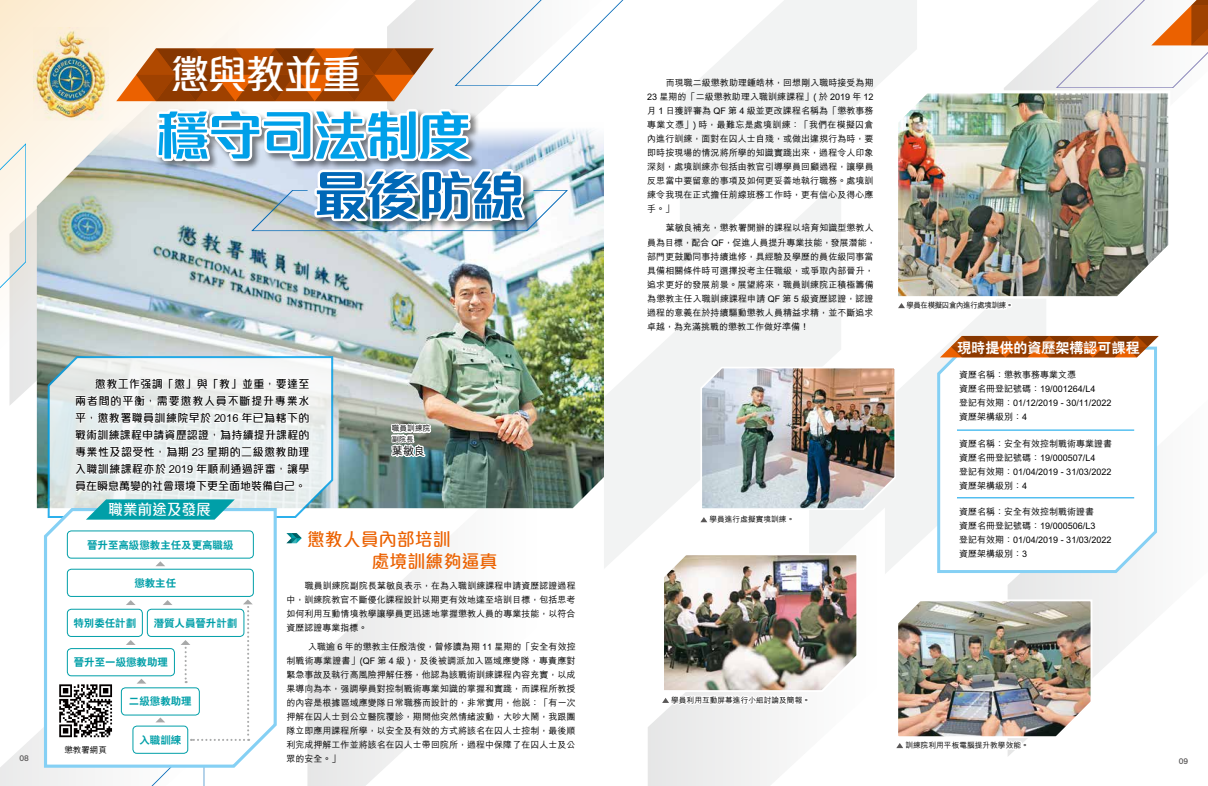
<style>
.page{position:relative;width:1208px;height:786px;background:#fff}
.page>*{position:absolute;margin:0;border:0;box-sizing:border-box;transform-origin:0 0}
.t1{font:700 53.7px "M Finance HK";letter-spacing:-.025em;color:#00a0e9}
.t2{font:700 53.7px "M Finance HK";color:#0068b7}
.t3{font:500 39.9px "M Elle HK";letter-spacing:-.05em;color:#fff}
.t4{font:500 18px/22.3px "M Elle HK";color:#eb6100}
.t5{font:500 15px "M Elle HK";letter-spacing:-.02em;color:#fff}
.t6{font:800 14px "C Hei 2 HK";color:#fff}
.t7{font:500 11.1px "M Hei HK";color:#000}
.t8{font:500 11px/17px "M Elle HK";color:#000;text-align:justify}
.t9{font:800 10.4px "C Hei 2 HK";color:#009fa8}
.t10{font:500 9px/14px "M Hei HK";letter-spacing:.005em;color:#000}
.t11{font:500 8.5px "M Hei HK";color:#000}
.t12{font:8px "Calvert MT Std";color:#595757}
.t13{font:500 7.7px "M Hei HK";color:#000}
.t14{font:500 7.7px "M Hei HK";letter-spacing:-.05em;color:#000}
.t15{font:500 7.3px "M Hei HK";color:#000}
</style>
<div class="page">
<img style="left:0;top:0;width:1208px;height:785px">
<h2 class="t3" style="left:170px;top:54px;width:193px">懲與教並重</h2>
<h1 class="t1" style="left:156px;top:108px;width:317px">穩守司法制度</h1>
<h1 class="t2" style="left:314px;top:168px;width:212px">最後防線</h1>
<p class="t8" style="left:75px;top:375px;width:236px;text-indent:20px">懲教工作强調「懲」與「教」並重，要達至兩者間的平衡，需要懲教人員不斷提升專業水平，懲教署職員訓練院早於 2016 年已為轄下的戰術訓練課程申請資歷認證，為持續提升課程的專業性及認受性，為期 23 星期的二級懲教助理入職訓練課程亦於 2019 年順利通過評審，讓學員在瞬息萬變的社會環境下更全面地裝備自己。</p>
<p class="t13" style="left:392px;top:423px;width:40px">職員訓練院</p>
<p class="t15" style="left:392px;top:433px;width:23px">副院長</p>
<p class="t7" style="left:392px;top:442px;width:35px">葉敏良</p>
<p class="t10" style="left:647px;top:74px;width:228px;text-align:justify;text-indent:18px">而現職二級懲教助理鍾皓林，回想剛入職時接受為期23 星期的「二級懲教助理入職訓練課程」( 於 2019 年 12月 1 日獲評審為 QF 第 4 級並更改課程名稱為「懲教事務專業文憑」) 時，最難忘是處境訓練：「我們在模擬囚倉內進行訓練，面對在囚人士自殘，或做出違規行為時，要即時按現場的情況將所學的知識實踐出來，過程令人印象深刻，處境訓練亦包括由教官引導學員回顧過程，讓學員反思當中要留意的事項及如何更妥善地執行職務。處境訓練令我現在正式擔任前線班務工作時，更有信心及得心應手。」</p>
<p class="t10" style="left:647px;top:220px;width:230px;text-indent:18px">葉敏良補充，懲教署開辦的課程以培育知識型懲教人員為目標，配合 QF，促進人員提升專業技能，發展潛能，部門更鼓勵同事持續進修，具經驗及學歷的員佐級同事當具備相關條件時可選擇投考主任職級，或爭取內部晉升，追求更好的發展前景。展望將來，職員訓練院正積極籌備為懲教主任入職訓練課程申請 QF 第 5 級資歷認證，認證過程的意義在於持續驅動懲教人員精益求精，並不斷追求卓越，為充滿挑戰的懲教工作做好準備！</p>
<p class="t14" style="left:906px;top:300px;width:109px">學員在模擬囚倉內進行處境訓練。</p>
<h3 class="t6" style="left:957px;top:340px;width:183px">現時提供的資歷架構認可課程</h3>
<p class="t10" style="left:959px;top:367px;width:154px">資歷名稱：懲教事務專業文憑<br>資歷名冊登記號碼：19/001264/L4<br>登記有效期：01/12/2019 - 30/11/2022資歷架構級別：4</p>
<p class="t10" style="left:959px;top:435px;width:154px">資歷名稱：安全有效控制戰術專業證書資歷名冊登記號碼：19/000507/L4<br>登記有效期：01/04/2019 - 31/03/2022資歷架構級別：4</p>
<h3 class="t5" style="left:108px;top:502px;width:104px">職業前途及發展</h3>
<p class="t10" style="left:959px;top:503px;width:154px">資歷名稱：安全有效控制戰術證書<br>資歷名冊登記號碼：19/000506/L3<br>登記有效期：01/04/2019 - 31/03/2022資歷架構級別：3</p>
<p class="t13" style="left:709px;top:513px;width:86px">學員進行虛擬實境訓練。</p>
<h3 class="t4" style="left:371px;top:527px;width:127px;text-indent:-65px">懲教人員內部培訓<br>處境訓練夠逼真</h3>
<p class="t10" style="left:286px;top:577px;width:291px;text-align:justify;text-indent:18px">職員訓練院副院長葉敏良表示，在為入職訓練課程申請資歷認證過程中，訓練院教官不斷優化課程設計以期更有效地達至培訓目標，包括思考如何利用互動情境教學讓學員更迅速地掌握懲教人員的專業技能，以符合資歷認證專業指標。</p>
<p class="t10" style="left:286px;top:639px;width:291px;text-align:justify;text-indent:22px">入職逾 6 年的懲教主任殷浩俊，曾修讀為期 11 星期的「安全有效控制戰術專業證書」(QF 第 4 級 )，及後被調派加入區域應變隊，專責應對緊急事故及執行高風險押解任務，他認為該戰術訓練課程內容充實，以成果導向為本，强調學員對控制戰術專業知識的掌握和實踐，而課程所教授的內容是根據區域應變隊日常職務而設計的，非常實用，他說：「有一次押解在囚人士到公立醫院覆診，期間他突然情緒波動，大吵大鬧，我跟團隊立即應用課程所學，以安全及有效的方式將該名在囚人士控制，最後順利完成押解工作並將該名在囚人士帶回院所，過程中保障了在囚人士及公眾的安全。」</p>
<p class="t9" style="left:87px;top:539px;width:148px">晉升至高級懲教主任及更高職級</p>
<p class="t9" style="left:134px;top:577px;width:43px">懲教主任</p>
<p class="t9" style="left:73px;top:617px;width:64px">特別委任計劃</p>
<p class="t9" style="left:154px;top:618px;width:85px">潛質人員晉升計劃</p>
<p class="t9" style="left:74px;top:656px;width:96px">晉升至一級懲教助理</p>
<p class="t13" style="left:671px;top:694px;width:140px">學員利用互動屏幕進行小組討論及簡報。</p>
<p class="t9" style="left:129px;top:696px;width:64px">二級懲教助理</p>
<p class="t9" style="left:139px;top:734px;width:43px">入職訓練</p>
<p class="t13" style="left:905px;top:739px;width:125px">訓練院利用平板電腦提升教學效能。</p>
<p class="t11" style="left:64px;top:743px;width:44px">懲教署網頁</p>
<p class="t12" style="left:19px;top:753px;width:11px">08</p>
<p class="t12" style="left:1178px;top:755px;width:11px">09</p>
</div>
